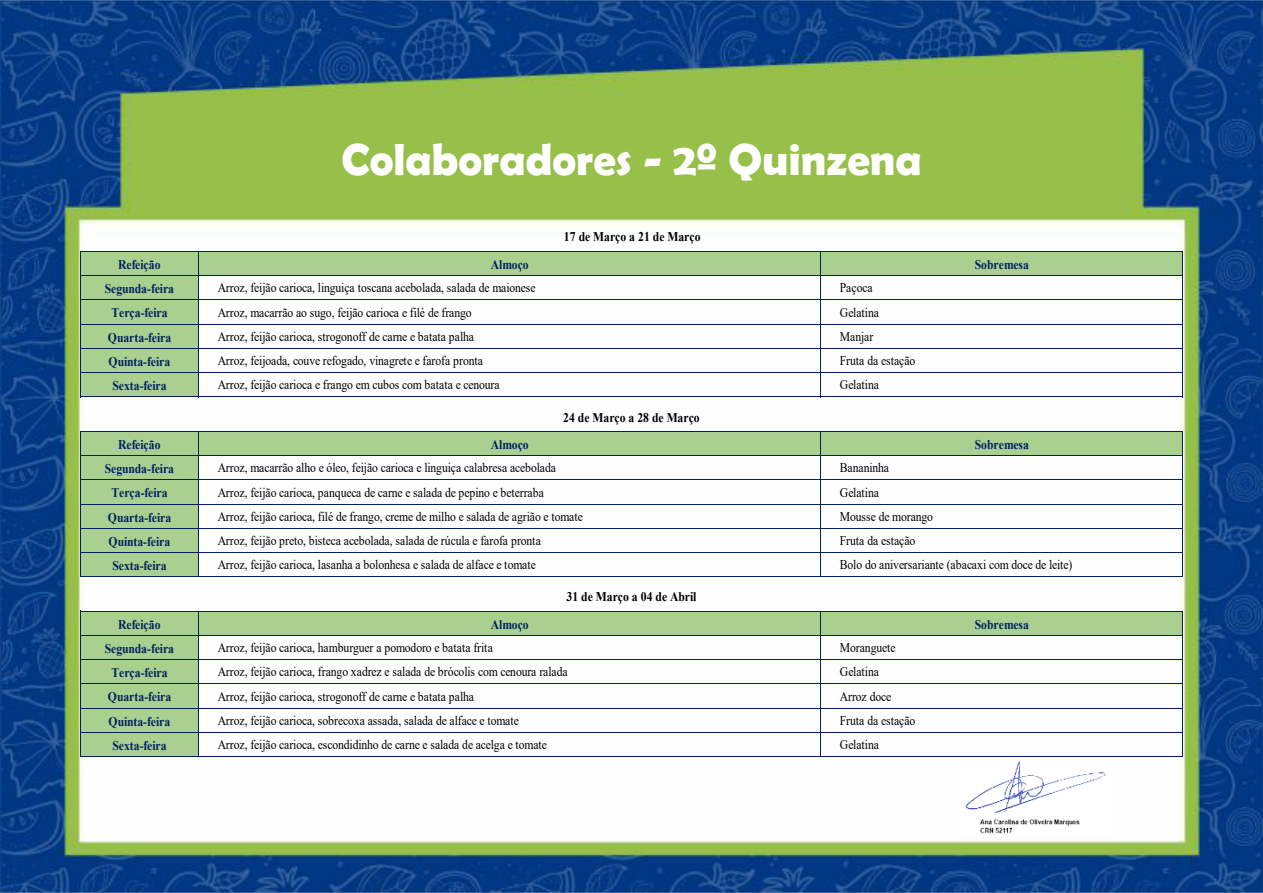
<style>
.page{position:relative;width:1263px;height:893px;background:#fff}
.page>*{position:absolute;margin:0;border:0;box-sizing:border-box;transform-origin:0 0}
.t1{font:700 45px "Berlin Sans FB Demi";color:#fff}
.t2{font:13.2px "Times New Roman";letter-spacing:-.01em;color:#000;scale:.88 1}
.t3{font:700 13.2px "Times New Roman";color:#002060;scale:.88 1}
.t4{font:700 13.2px "Times New Roman";color:#000;scale:.88 1}
</style>
<div class="page">
<img style="left:0;top:0;width:1263px;height:893px">
<div style="left:81px;top:251px;width:1102px;height:25px;background:#a9d08e"></div>
<div style="left:81px;top:276px;width:118px;height:121px;background:#a9d08e"></div>
<div style="left:81px;top:431px;width:1102px;height:25px;background:#a9d08e"></div>
<div style="left:81px;top:455px;width:118px;height:122px;background:#a9d08e"></div>
<div style="left:81px;top:611px;width:1102px;height:25px;background:#a9d08e"></div>
<div style="left:81px;top:635px;width:118px;height:122px;background:#a9d08e"></div>
<hr style="left:80px;top:251px;width:1px;height:146px;background:#002060">
<hr style="left:198px;top:252px;width:1px;height:145px;background:#002060">
<hr style="left:820px;top:252px;width:1px;height:145px;background:#002060">
<hr style="left:1182px;top:252px;width:1px;height:145px;background:#002060">
<hr style="left:80px;top:431px;width:1px;height:146px;background:#002060">
<hr style="left:198px;top:432px;width:1px;height:145px;background:#002060">
<hr style="left:820px;top:432px;width:1px;height:145px;background:#002060">
<hr style="left:1182px;top:432px;width:1px;height:145px;background:#002060">
<hr style="left:80px;top:611px;width:1px;height:146px;background:#002060">
<hr style="left:198px;top:612px;width:1px;height:145px;background:#002060">
<hr style="left:820px;top:612px;width:1px;height:145px;background:#002060">
<hr style="left:1182px;top:612px;width:1px;height:145px;background:#002060">
<hr style="left:81px;top:251px;width:1102px;height:1px;background:#002060">
<hr style="left:81px;top:275px;width:1102px;height:1px;background:#002060">
<hr style="left:81px;top:299px;width:1102px;height:1px;background:#002060">
<hr style="left:81px;top:324px;width:1102px;height:1px;background:#002060">
<hr style="left:81px;top:348px;width:1102px;height:1px;background:#002060">
<hr style="left:81px;top:372px;width:1102px;height:1px;background:#002060">
<hr style="left:81px;top:396px;width:1102px;height:1px;background:#002060">
<hr style="left:81px;top:431px;width:1102px;height:1px;background:#002060">
<hr style="left:81px;top:455px;width:1102px;height:1px;background:#002060">
<hr style="left:81px;top:479px;width:1102px;height:1px;background:#002060">
<hr style="left:81px;top:504px;width:1102px;height:1px;background:#002060">
<hr style="left:81px;top:528px;width:1102px;height:1px;background:#002060">
<hr style="left:81px;top:552px;width:1102px;height:1px;background:#002060">
<hr style="left:81px;top:576px;width:1102px;height:1px;background:#002060">
<hr style="left:81px;top:611px;width:1102px;height:1px;background:#002060">
<hr style="left:81px;top:635px;width:1102px;height:1px;background:#002060">
<hr style="left:81px;top:659px;width:1102px;height:1px;background:#002060">
<hr style="left:81px;top:683px;width:1102px;height:1px;background:#002060">
<hr style="left:81px;top:708px;width:1102px;height:1px;background:#002060">
<hr style="left:81px;top:732px;width:1102px;height:1px;background:#002060">
<hr style="left:81px;top:756px;width:1102px;height:1px;background:#002060">
<img style="left:960px;top:759px;width:152px;height:75px">
<p class="t1" style="left:342px;top:134px;width:582px">Colaboradores - 2º Quinzena</p>
<p class="t4" style="left:564px;top:227px;width:157px">17 de Março a 21 de Março</p>
<p class="t3" style="left:118px;top:255px;width:50px">Refeição</p>
<p class="t3" style="left:491px;top:255px;width:44px">Almoço</p>
<p class="t3" style="left:975px;top:255px;width:63px">Sobremesa</p>
<p class="t3" style="left:105px;top:279px;width:80px">Segunda-feira</p>
<p class="t2" style="left:218px;top:279px;width:363px">Arroz, feijão carioca, linguiça toscana acebolada, salada de maionese</p>
<p class="t2" style="left:840px;top:279px;width:39px">Paçoca</p>
<p class="t3" style="left:111px;top:303px;width:65px">Terça-feira</p>
<p class="t2" style="left:218px;top:303px;width:290px">Arroz, macarrão ao sugo, feijão carioca e filé de frango</p>
<p class="t2" style="left:840px;top:303px;width:46px">Gelatina</p>
<p class="t3" style="left:108px;top:328px;width:74px">Quarta-feira</p>
<p class="t2" style="left:218px;top:327px;width:293px">Arroz, feijão carioca, strogonoff de carne e batata palha</p>
<p class="t2" style="left:840px;top:327px;width:40px">Manjar</p>
<p class="t3" style="left:109px;top:352px;width:72px">Quinta-feira</p>
<p class="t2" style="left:218px;top:351px;width:303px">Arroz, feijoada, couve refogado, vinagrete e farofa pronta</p>
<p class="t2" style="left:840px;top:351px;width:87px">Fruta da estação</p>
<p class="t3" style="left:112px;top:376px;width:63px">Sexta-feira</p>
<p class="t2" style="left:218px;top:375px;width:322px">Arroz, feijão carioca e frango em cubos com batata e cenoura</p>
<p class="t2" style="left:840px;top:375px;width:46px">Gelatina</p>
<p class="t4" style="left:563px;top:408px;width:157px">24 de Março a 28 de Março</p>
<p class="t3" style="left:118px;top:435px;width:50px">Refeição</p>
<p class="t3" style="left:491px;top:435px;width:44px">Almoço</p>
<p class="t3" style="left:975px;top:435px;width:63px">Sobremesa</p>
<p class="t3" style="left:105px;top:459px;width:80px">Segunda-feira</p>
<p class="t2" style="left:218px;top:459px;width:386px">Arroz, macarrão alho e óleo, feijão carioca e linguiça calabresa acebolada</p>
<p class="t2" style="left:840px;top:459px;width:58px">Bananinha</p>
<p class="t3" style="left:111px;top:483px;width:65px">Terça-feira</p>
<p class="t2" style="left:218px;top:483px;width:372px">Arroz, feijão carioca, panqueca de carne e salada de pepino e beterraba</p>
<p class="t2" style="left:840px;top:483px;width:46px">Gelatina</p>
<p class="t3" style="left:108px;top:508px;width:74px">Quarta-feira</p>
<p class="t2" style="left:218px;top:507px;width:417px">Arroz, feijão carioca, filé de frango, creme de milho e salada de agrião e tomate</p>
<p class="t2" style="left:840px;top:507px;width:108px">Mousse de morango</p>
<p class="t3" style="left:109px;top:532px;width:72px">Quinta-feira</p>
<p class="t2" style="left:218px;top:531px;width:369px">Arroz, feijão preto, bisteca acebolada, salada de rúcula e farofa pronta</p>
<p class="t2" style="left:840px;top:531px;width:87px">Fruta da estação</p>
<p class="t3" style="left:112px;top:556px;width:63px">Sexta-feira</p>
<p class="t2" style="left:218px;top:555px;width:363px">Arroz, feijão carioca, lasanha a bolonhesa e salada de alface e tomate</p>
<p class="t2" style="left:840px;top:555px;width:266px">Bolo do aniversariante (abacaxi com doce de leite)</p>
<p class="t4" style="left:566px;top:587px;width:149px">31 de Março a 04 de Abril</p>
<p class="t3" style="left:118px;top:615px;width:50px">Refeição</p>
<p class="t3" style="left:491px;top:615px;width:44px">Almoço</p>
<p class="t3" style="left:975px;top:615px;width:63px">Sobremesa</p>
<p class="t3" style="left:105px;top:639px;width:80px">Segunda-feira</p>
<p class="t2" style="left:218px;top:638px;width:314px">Arroz, feijão carioca, hamburguer a pomodoro e batata frita</p>
<p class="t2" style="left:840px;top:638px;width:65px">Moranguete</p>
<p class="t3" style="left:111px;top:663px;width:65px">Terça-feira</p>
<p class="t2" style="left:218px;top:663px;width:399px">Arroz, feijão carioca, frango xadrez e salada de brócolis com cenoura ralada</p>
<p class="t2" style="left:840px;top:663px;width:46px">Gelatina</p>
<p class="t3" style="left:108px;top:687px;width:74px">Quarta-feira</p>
<p class="t2" style="left:218px;top:687px;width:293px">Arroz, feijão carioca, strogonoff de carne e batata palha</p>
<p class="t2" style="left:840px;top:687px;width:60px">Arroz doce</p>
<p class="t3" style="left:109px;top:712px;width:72px">Quinta-feira</p>
<p class="t2" style="left:218px;top:711px;width:344px">Arroz, feijão carioca, sobrecoxa assada, salada de alface e tomate</p>
<p class="t2" style="left:840px;top:711px;width:87px">Fruta da estação</p>
<p class="t3" style="left:112px;top:736px;width:63px">Sexta-feira</p>
<p class="t2" style="left:218px;top:735px;width:376px">Arroz, feijão carioca, escondidinho de carne e salada de acelga e tomate</p>
<p class="t2" style="left:840px;top:735px;width:46px">Gelatina</p>
</div>
